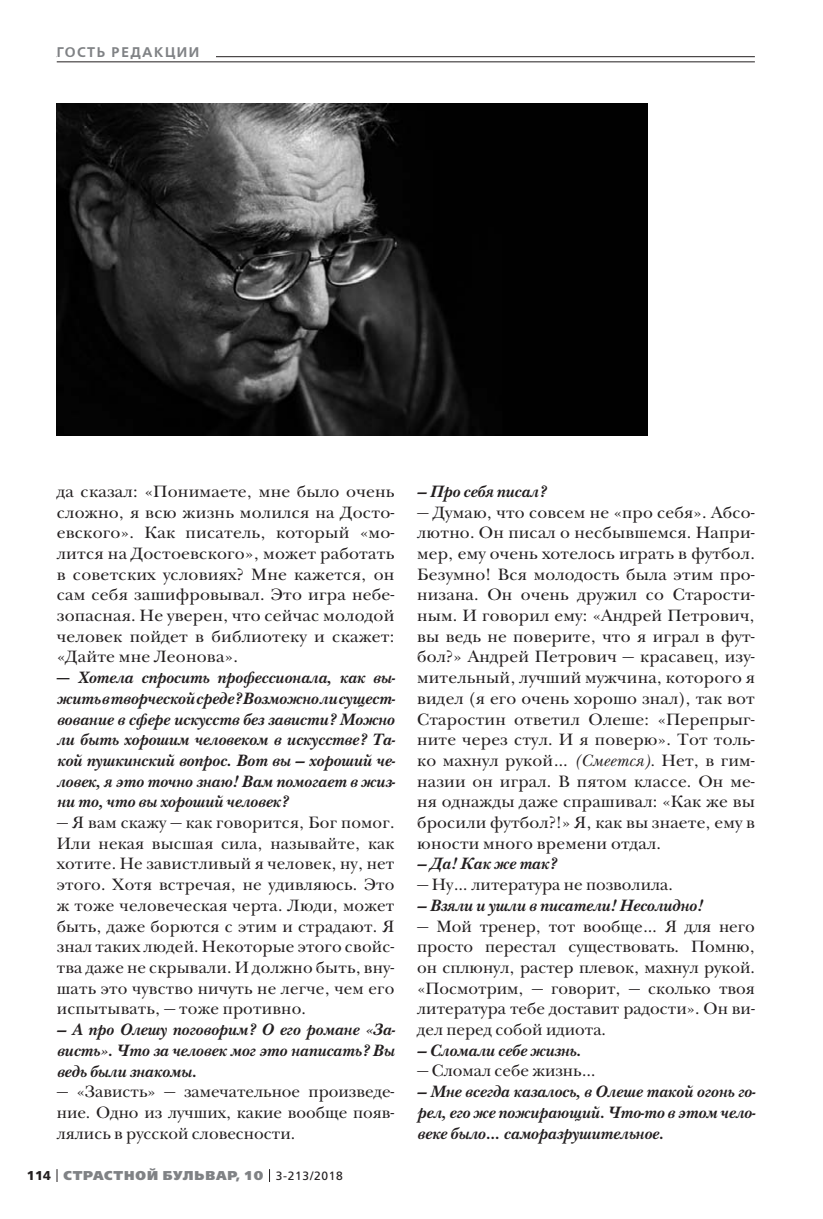
<style>
.page{position:relative;width:823px;height:1219px;background:#fff}
.page>*{position:absolute;margin:0;border:0;box-sizing:border-box;transform-origin:0 0}
.t1{font:17px/20.6px "New Baskerville ITC";letter-spacing:.01em;color:#231f20;text-align:justify}
.t2{font:italic 700 17px/20.8px "New Baskerville ITC";color:#231f20;text-align:justify}
.t3{font:600 14px "Free Set";letter-spacing:.11em;color:#808285}
.t4{font:800 12.8px "Free Set";letter-spacing:.07em;color:#808285}
.s1{font-style:normal}
.s2{font-weight:700;color:#231f20}
.s3{font-weight:400;font-size:12px;color:#231f20}
.s4{font-style:italic}
</style>
<div class="page">
<svg style="left:57px;top:1169px;width:1px;height:13px"></svg>
<svg style="left:269px;top:1169px;width:1px;height:13px"></svg>
<hr style="left:57px;top:56px;width:697px;height:1px;background:#231f20">
<div style="left:57px;top:41px;width:158px;height:21px;background:#fff"></div>
<hr style="left:57px;top:62px;width:697px;height:1px;background:#231f20">
<img style="left:57px;top:103px;width:589px;height:332px">
<p class="t3" style="left:57px;top:45px;width:144px">ГОСТЬ РЕДАКЦИИ</p>
<p class="t1" style="left:57px;top:483px;width:339px">да сказал: «Понимаете, мне было очень сложно, я всю жизнь молился на Досто&shy;евского». Как писатель, который «мо&shy;лится на Достоевского», может работать в советских условиях? Мне кажется, он сам себя зашифровывал. Это игра небе&shy;зопасная. Не уверен, что сейчас молодой человек пойдет в библиотеку и скажет: «Дайте мне Леонова».</p>
<p class="t2" style="left:57px;top:669px;width:340px"><span class="s1">—</span> Хотела спросить профессионала, как вы&shy;жить в творческой среде? Возможно ли сущест&shy;вование в сфере искусств без зависти? Можно ли быть хорошим человеком в искусстве? Та&shy;кой пушкинский вопрос. Вот вы — хороший че&shy;ловек, я это точно знаю! Вам помогает в жиз&shy;ни то, что вы хороший человек?</p>
<p class="t1" style="left:57px;top:814px;width:339px">— Я вам скажу — как говорится, Бог помог.<br>Или некая высшая сила, называйте, как хотите. Не завистливый я человек, ну, нет этого. Хотя встречая, не удивляюсь. Это ж тоже человеческая черта. Люди, может быть, даже борются с этим и страдают. Я знал таких людей. Некоторые этого свойс&shy;тва даже не скрывали. И должно быть, вну&shy;шать это чувство ничуть не легче, чем его испытывать, — тоже противно.</p>
<p class="t2" style="left:57px;top:1021px;width:340px">— А про Олешу поговорим? О его романе «За&shy;висть». Что за человек мог это написать? Вы ведь были знакомы.</p>
<p class="t1" style="left:57px;top:1083px;width:339px">— «Зависть» — замечательное произведе&shy;ние. Одно из лучших, какие вообще появ&shy;лялись в русской словесности.</p>
<p class="t4" style="left:27px;top:1169px;width:317px"><span class="s2">114</span> СТРАСТНОЙ БУЛЬВАР, 10 <span class="s3">3-213/2018</span></p>
<p class="t2" style="left:417px;top:482px;width:130px">— Про себя писал?</p>
<p class="t1" style="left:417px;top:503px;width:339px">— Думаю, что совсем не «про себя». Абсо&shy;лютно. Он писал о несбывшемся. Напри&shy;мер, ему очень хотелось играть в футбол.<br>Безумно! Вся молодость была этим про&shy;низана. Он очень дружил со Старости&shy;ным. И говорил ему: «Андрей Петрович, вы ведь не поверите, что я играл в фут&shy;бол?» Андрей Петрович — красавец, изу&shy;мительный, лучший мужчина, которого я видел (я его очень хорошо знал), так вот Старостин ответил Олеше: «Перепрыг&shy;ните через стул. И я поверю». Тот толь&shy;ко махнул рукой… <span class="s4">(Смеется).</span> Нет, в гим&shy;назии он играл. В пятом классе. Он ме&shy;ня однажды даже спрашивал: «Как же вы бросили футбол?!» Я, как вы знаете, ему в юности много времени отдал.</p>
<p class="t2" style="left:417px;top:855px;width:140px">— Да! Как же так?</p>
<p class="t1" style="left:417px;top:876px;width:257px">— Ну… литература не позволила.</p>
<p class="t2" style="left:417px;top:896px;width:287px">— Взяли и ушли в писатели! Несолидно!</p>
<p class="t1" style="left:417px;top:917px;width:339px">— Мой тренер, тот вообще… Я для него просто перестал существовать. Помню, он сплюнул, растер плевок, махнул рукой. «Посмотрим, — говорит, — сколько твоя литература тебе доставит радости». Он ви&shy;дел перед собой идиота.</p>
<p class="t2" style="left:417px;top:1041px;width:165px">— Сломали себе жизнь.</p>
<p class="t1" style="left:417px;top:1062px;width:180px">— Сломал себе жизнь…</p>
<p class="t2" style="left:417px;top:1083px;width:340px">— Мне всегда казалось, в Олеше такой огонь го&shy;рел, его же пожирающий. Что-то в этом чело&shy;веке было… саморазрушительное.</p>
</div>
